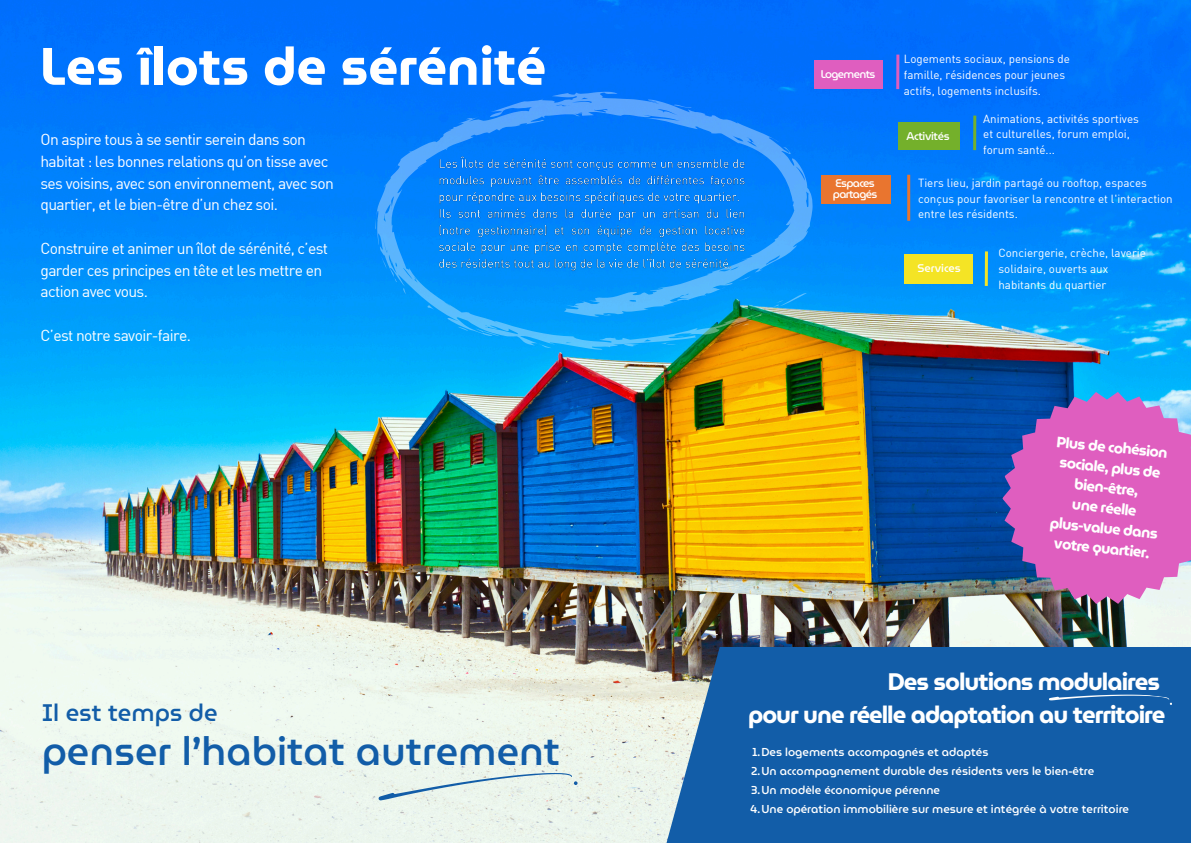
<style>
.page{position:relative;width:1191px;height:843px;background:#fff}
.page>*{position:absolute;margin:0;border:0;box-sizing:border-box;transform-origin:0 0}
.t1{font:700 52.5px "Museo Moderno";color:#fff}
.t2{font:500 39.6px "Museo Moderno";color:#125da8}
.t3{font:700 23.9px/33px "Museo Moderno";letter-spacing:-.04em;color:#fff;text-align:right}
.t4{font:500 23.9px "Museo Moderno";color:#125da8}
.t5{font:15.7px/21.8px "DIN";letter-spacing:-.04em;color:#fff}
.t6{font:700 15px/20.2px "Museo Moderno";color:#fff;text-align:center}
.t7{font:11.6px/15.8px "DIN";color:#fff}
.t8{font:500 11.5px "Museo Moderno";color:#fff}
.t9{font:500 11.2px/11.4px "Museo Moderno";letter-spacing:-.06em;color:#fff}
.t10{font:500 11.2px "Museo Moderno";letter-spacing:-.035em;color:#fff}
.t11{font:500 11.2px "Museo Moderno";color:#fff}
</style>
<div class="page">
<img style="left:0;top:0;width:1190px;height:842px">
<div style="left:661px;top:646px;width:529px;height:196px;background:#125da8"></div>
<hr style="left:973px;top:115px;width:3px;height:35px;background:#74b02b">
<div style="left:897px;top:122px;width:62px;height:28px;background:#74b02b"></div>
<hr style="left:896px;top:55px;width:3px;height:34px;background:#df5ebf">
<div style="left:813px;top:60px;width:69px;height:29px;background:#df5ebf"></div>
<hr style="left:907px;top:175px;width:3px;height:46px;background:#e9752f">
<svg style="left:1002px;top:392px;width:188px;height:211px;background:#bd65bb"></svg>
<svg style="left:378px;top:772px;width:199px;height:28px;background:#d9e8e6"></svg>
<svg style="left:376px;top:92px;width:436px;height:257px;background:#1a92f1"></svg>
<svg style="left:723px;top:320px;width:29px;height:8px"></svg>
<svg style="left:655px;top:342px;width:21px;height:3px"></svg>
<svg style="left:623px;top:343px;width:20px;height:3px"></svg>
<svg style="left:455px;top:325px;width:13px;height:6px"></svg>
<svg style="left:427px;top:305px;width:7px;height:5px"></svg>
<svg style="left:401px;top:287px;width:5px;height:7px"></svg>
<svg style="left:381px;top:256px;width:6px;height:13px"></svg>
<svg style="left:673px;top:103px;width:19px;height:7px"></svg>
<svg style="left:737px;top:276px;width:14px;height:5px"></svg>
<div style="left:821px;top:175px;width:69px;height:29px;background:#e9752f"></div>
<hr style="left:984px;top:251px;width:3px;height:35px;background:#f4e425">
<div style="left:903px;top:254px;width:69px;height:30px;background:#f4e425"></div>
<img style="left:436px;top:154px;width:311px;height:119px">
<svg style="left:1048px;top:683px;width:123px;height:30px;background:#1c63ab"></svg>
<h3 class="t1" style="left:40px;top:25px;width:507px">Les îlots de sérénité</h3>
<h3 class="t5" style="left:40px;top:128px;width:295px">On aspire tous à se sentir serein dans son habitat : les bonnes relations qu’on tisse avec ses voisins, avec son environnement, avec son quartier, et le bien-être d’un chez soi.</h3>
<p class="t5" style="left:40px;top:237px;width:289px">Construire et animer un îlot de sérénité, c’est garder ces principes en tête et les mettre en action avec vous.</p>
<p class="t5" style="left:40px;top:324px;width:152px">C’est notre savoir-faire.</p>
<p class="t4" style="left:42px;top:693px;width:177px">Il est temps de</p>
<h2 class="t2" style="left:42px;top:719px;width:520px">penser l’habitat autrement</h2>
<p class="t9" style="left:820px;top:68px;width:56px">Logements</p>
<p class="t9" style="left:832px;top:177px;width:46px">Espaces partagés</p>
<p class="t7" style="left:903px;top:51px;width:168px">Logements sociaux, pensions de famille, résidences pour jeunes actifs, logements inclusifs.</p>
<h6 class="t7" style="left:983px;top:110px;width:157px">Animations, activités sportives et culturelles, forum emploi, forum santé...</h6>
<p class="t7" style="left:917px;top:174px;width:256px">Tiers lieu, jardin partagé ou rooftop, espaces conçus pour favoriser la rencontre et l'interaction entre les résidents.</p>
<h4 class="t7" style="left:998px;top:245px;width:149px">Conciergerie, crèche, laverie solidaire, ouverts aux habitants du quartier</h4>
<p class="t10" style="left:906px;top:127px;width:45px">Activités</p>
<h6 class="t11" style="left:917px;top:259px;width:45px">Services</h6>
<h5 class="t6" style="left:1057px;top:431px;width:113px;rotate:6deg">Plus de cohésion sociale, plus de bien-être,<br>une réelle plus-value dans votre quartier.</h5>
<p class="t3" style="left:748px;top:665px;width:419px">Des solutions modulaires<br>pour une réelle adaptation au territoire</p>
<h1 class="t8" style="left:752px;top:743px;width:238px">1.Des logements accompagnés et adaptés</h1>
<p class="t8" style="left:751px;top:761px;width:344px">2.Un accompagnement durable des résidents vers le bien-être</p>
<h5 class="t8" style="left:751px;top:780px;width:190px">3.Un modèle économique pérenne</h5>
<h5 class="t8" style="left:750px;top:799px;width:380px">4.Une opération immobilière sur mesure et intégrée à votre territoire</h5>
</div>
